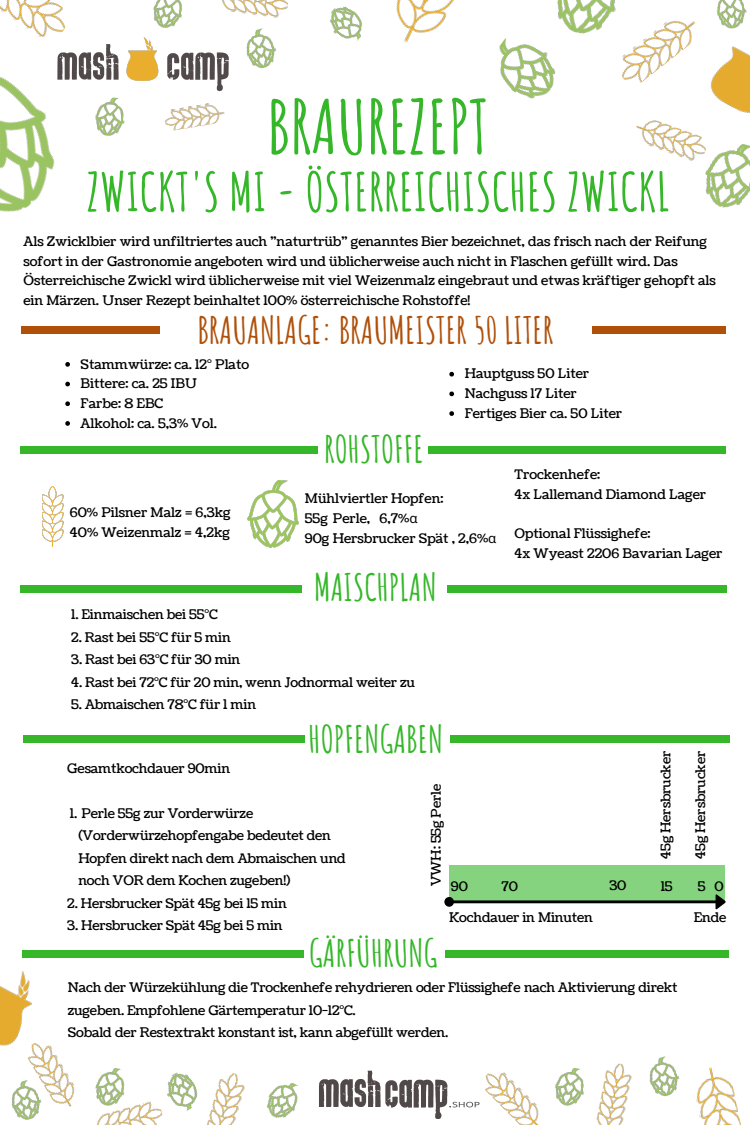
<style>
.page{position:relative;width:750px;height:1125px;background:#fff}
.page>*{position:absolute;margin:0;border:0;box-sizing:border-box;transform-origin:0 0}
.t1{font:700 73.75px "Amatic SC";color:#35b729}
.t2{font:700 52.5px "Amatic SC";color:#35b729}
.t3{font:700 36.88px "Amatic SC";color:#35b729}
.t4{font:700 36.88px "Amatic SC";color:#b05009}
.t5{font:13.25px/19.8px "Coustard";color:#000}
.s1{font-family:"Noto Sans"}
</style>
<div class="page">
<div style="left:20px;top:447px;width:297px;height:7px;background:#35b729"></div>
<div style="left:428px;top:446px;width:297px;height:8px;background:#35b729"></div>
<div style="left:21px;top:585px;width:281px;height:7px;background:#35b729"></div>
<div style="left:447px;top:585px;width:280px;height:7px;background:#35b729"></div>
<div style="left:21px;top:327px;width:138px;height:7px;background:#b05009"></div>
<div style="left:593px;top:327px;width:133px;height:7px;background:#b05009"></div>
<img style="left:248px;top:481px;width:50px;height:66px">
<div style="left:445px;top:950px;width:283px;height:8px;background:#35b729"></div>
<div style="left:22px;top:951px;width:282px;height:7px;background:#35b729"></div>
<div style="left:23px;top:735px;width:281px;height:7px;background:#35b729"></div>
<div style="left:450px;top:735px;width:280px;height:8px;background:#35b729"></div>
<svg style="left:65px;top:362px;width:5px;height:5px"></svg>
<svg style="left:65px;top:382px;width:5px;height:4px"></svg>
<svg style="left:65px;top:401px;width:5px;height:5px"></svg>
<svg style="left:65px;top:421px;width:5px;height:5px"></svg>
<svg style="left:449px;top:372px;width:5px;height:5px"></svg>
<svg style="left:449px;top:392px;width:5px;height:4px"></svg>
<svg style="left:449px;top:411px;width:5px;height:5px"></svg>
<img style="left:499px;top:38px;width:57px;height:61px">
<img style="left:0;top:0;width:66px;height:38px">
<img style="left:710px;top:46px;width:40px;height:67px">
<img style="left:246px;top:28px;width:30px;height:41px">
<img style="left:549px;top:0;width:67px;height:39px">
<img style="left:0;top:77px;width:55px;height:135px">
<img style="left:612px;top:8px;width:83px;height:75px">
<img style="left:396px;top:0;width:58px;height:43px">
<img style="left:165px;top:103px;width:60px;height:28px">
<img style="left:636px;top:120px;width:64px;height:41px">
<img style="left:698px;top:136px;width:52px;height:72px">
<img style="left:95px;top:99px;width:30px;height:37px">
<img style="left:153px;top:0;width:29px;height:28px">
<img style="left:716px;top:0;width:31px;height:29px">
<img style="left:222px;top:0;width:66px;height:18px">
<img style="left:330px;top:6px;width:32px;height:35px">
<img style="left:11px;top:1086px;width:27px;height:34px">
<img style="left:97px;top:1101px;width:65px;height:24px">
<img style="left:319px;top:1071px;width:159px;height:48px">
<img style="left:478px;top:1072px;width:61px;height:53px">
<img style="left:696px;top:1067px;width:45px;height:58px">
<img style="left:267px;top:1083px;width:31px;height:35px">
<img style="left:555px;top:1068px;width:29px;height:38px">
<img style="left:649px;top:1056px;width:31px;height:41px">
<img style="left:23px;top:1086px;width:52px;height:27px">
<img style="left:95px;top:1068px;width:33px;height:40px">
<img style="left:160px;top:1072px;width:38px;height:43px">
<img style="left:596px;top:1063px;width:36px;height:62px">
<img style="left:207px;top:1073px;width:38px;height:52px">
<div style="left:449px;top:865px;width:276px;height:38px;background:#85d37e"></div>
<svg style="left:444px;top:894px;width:282px;height:16px"></svg>
<img style="left:42px;top:487px;width:22px;height:60px">
<img style="left:48px;top:29px;width:181px;height:70px">
<img style="left:0;top:950px;width:94px;height:136px">
<h1 class="t1" style="left:267px;top:79px;width:223px">BRAUREZEPT</h1>
<h2 class="t2" style="left:86px;top:158px;width:585px">ZWICKT'S MI - ÖSTERREICHISCHES ZWICKL</h2>
<p class="t5" style="left:23px;top:232px;width:694px">Als Zwicklbier wird unfiltriertes auch "naturtrüb" genanntes Bier bezeichnet, das frisch nach der Reifung sofort in der Gastronomie angeboten wird und üblicherweise auch nicht in Flaschen gefüllt wird. Das Österreichische Zwickl wird üblicherweise mit viel Weizenmalz eingebraut und etwas kräftiger gehopft als ein Märzen. Unser Rezept beinhaltet 100% österreichische Rohstoffe!</p>
<h3 class="t4" style="left:197px;top:306px;width:358px">BRAUANLAGE: BRAUMEISTER 50 LITER</h3>
<p class="t5" style="left:81px;top:354px;width:170px">Stammwürze: ca. 12° Plato<br>Bittere: ca. 25 IBU<br>Farbe: 8 EBC<br>Alkohol: ca. 5,3% Vol.</p>
<p class="t5" style="left:465px;top:364px;width:159px">Hauptguss 50 Liter<br>Nachguss 17 Liter<br>Fertiges Bier ca. 50 Liter</p>
<p class="t5" style="left:70px;top:503px;width:162px">60% Pilsner Malz = 6,3kg<br>40% Weizenmalz = 4,2kg</p>
<h3 class="t3" style="left:324px;top:426px;width:101px">ROHSTOFFE</h3>
<p class="t5" style="left:305px;top:489px;width:193px">Mühlviertler Hopfen:<br>55g Perle, 6,7%<span class="s1">α<br></span>90g Hersbrucker Spät , 2,6%<span class="s1">α</span></p>
<h3 class="t3" style="left:314px;top:563px;width:124px">MAISCHPLAN</h3>
<p class="t5" style="left:71px;top:605px;width:148px">1. Einmaischen bei 55°C</p>
<p class="t5" style="left:71px;top:627px;width:161px">2. Rast bei 55°C für 5 min</p>
<p class="t5" style="left:71px;top:650px;width:171px">3. Rast bei 63°C für 30 min</p>
<p class="t5" style="left:71px;top:672px;width:345px">4. Rast bei 72°C für 20 min, wenn Jodnormal weiter zu</p>
<p class="t5" style="left:71px;top:695px;width:186px">5. Abmaischen 78°C für 1 min</p>
<p class="t5" style="left:515px;top:465px;width:193px">Trockenhefe:<br>4x Lallemand Diamond Lager</p>
<p class="t5" style="left:515px;top:524px;width:209px">Optional Flüssighefe:<br>4x Wyeast 2206 Bavarian Lager</p>
<h3 class="t3" style="left:309px;top:715px;width:136px">HOPFENGABEN</h3>
<p class="t5" style="left:656px;top:859px;width:109px;rotate:-90deg">45g Hersbrucker</p>
<p class="t5" style="left:691px;top:859px;width:109px;rotate:-90deg">45g Hersbrucker</p>
<p class="t5" style="left:67px;top:759px;width:164px">Gesamtkochdauer 90min</p>
<p class="t5" style="left:78px;top:802px;width:269px;line-height:22.5px;text-indent:-8px">1. Perle 55g zur Vorderwürze (Vorderwürzehopfengabe bedeutet den Hopfen direkt nach dem Abmaischen und noch VOR dem Kochen zugeben!)</p>
<p class="t5" style="left:67px;top:894px;width:221px">2. Hersbrucker Spät 45g bei 15 min</p>
<p class="t5" style="left:67px;top:916px;width:217px">3. Hersbrucker Spät 45g bei 5 min</p>
<p class="t5" style="left:427px;top:886px;width:103px;rotate:-90deg">VWH: 55g Perle</p>
<p class="t5" style="left:502px;top:877px;width:18px">70</p>
<p class="t5" style="left:609px;top:876px;width:19px">30</p>
<p class="t5" style="left:449px;top:908px;width:145px">Kochdauer in Minuten</p>
<p class="t5" style="left:694px;top:908px;width:34px">Ende</p>
<p class="t5" style="left:451px;top:877px;width:18px">90</p>
<p class="t5" style="left:661px;top:877px;width:13px">15</p>
<p class="t5" style="left:698px;top:877px;width:27px">5 0</p>
<h3 class="t3" style="left:309px;top:929px;width:130px">GÄRFÜHRUNG</h3>
<p class="t5" style="left:68px;top:977px;width:611px;line-height:22.5px">Nach der Würzekühlung die Trockenhefe rehydrieren oder Flüssighefe nach Aktivierung direkt zugeben. Empfohlene Gärtemperatur 10-12°C.<br>Sobald der Restextrakt konstant ist, kann abgefüllt werden.</p>
</div>
